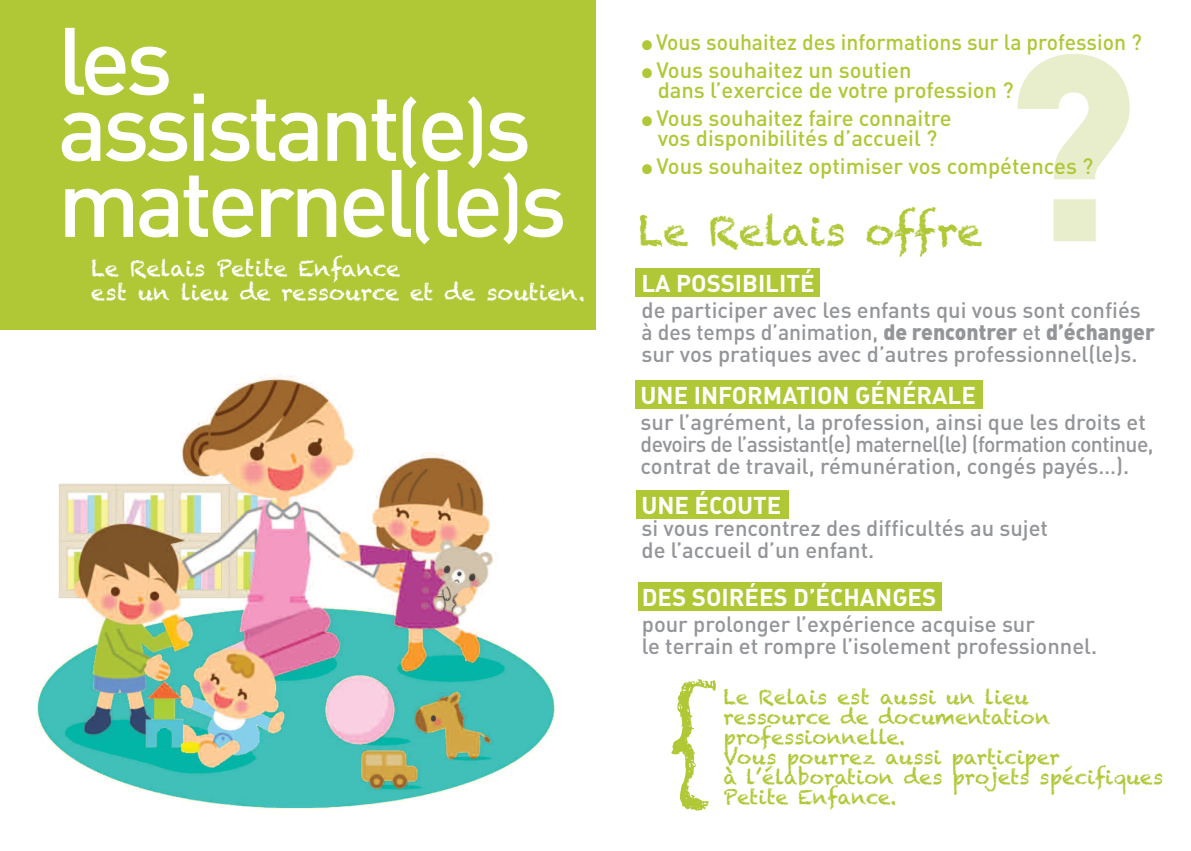
<style>
.page{position:relative;width:1191px;height:851px;background:#fff}
.page>*{position:absolute;margin:0;border:0;box-sizing:border-box;transform-origin:0 0}
.t1{font:900 260.8px "DIN";color:#e8eecb;scale:.96 1}
.t2{font:106px "Chalkduster";color:#b0c736}
.t3{font:500 94px/66px "DIN";letter-spacing:-.05em;color:#fff}
.t4{font:40px "Chalkduster";color:#b0c736}
.t5{font:700 24px "DIN";color:#fff}
.t6{font:500 22px/22px "DIN";color:#939598}
.t7{font:500 22px/20px "DIN";color:#b0c736}
.t8{font:22px/24px "Chalkduster";color:#fff}
.t9{font:500 22px "DIN";color:#b0c736;scale:.96 1}
.t10{font:20px/20px "Chalkduster";color:#b0c736}
.s1{font-size:80px}
.s2{font-weight:900}
</style>
<div class="page">
<div style="left:0;top:0;width:595px;height:329px;background:#b0c736"></div>
<img style="left:37px;top:375px;width:519px;height:438px">
<div style="left:636px;top:268px;width:184px;height:29px;background:#b0c736"></div>
<div style="left:636px;top:380px;width:346px;height:29px;background:#b0c736"></div>
<div style="left:636px;top:490px;width:152px;height:29px;background:#b0c736"></div>
<div style="left:638px;top:582px;width:303px;height:29px;background:#b0c736"></div>
<h3 class="t3" style="left:58px;top:25px;width:475px">les assistant<span class="s1">(</span>e<span class="s1">)</span>s</h3>
<h3 class="t3" style="left:58px;top:167px;width:511px">maternel<span class="s1">(</span>le<span class="s1">)</span>s</h3>
<p class="t8" style="left:91px;top:256px;width:495px">Le Relais Petite Enfance<br>est un lieu de ressource et de soutien.</p>
<p class="t9" style="left:642px;top:29px;width:522px">● Vous souhaitez des informations sur la profession ?</p>
<p class="t7" style="left:657px;top:59px;width:357px;text-indent:-16px">● Vous souhaitez un soutien<br>dans l’exercice de votre profession ?</p>
<p class="t7" style="left:642px;top:107px;width:311px;text-align:center">● Vous souhaitez faire connaitre vos disponibilités d’accueil ?</p>
<p class="t7" style="left:642px;top:155px;width:453px">● Vous souhaitez optimiser vos compétences ?</p>
<h1 class="t1" style="left:1002px;top:-8px;width:142px">?</h1>
<h3 class="t4" style="left:638px;top:208px;width:346px">Le Relais offre</h3>
<p class="t5" style="left:641px;top:268px;width:175px">LA POSSIBILITÉ</p>
<p class="t6" style="left:641px;top:298px;width:515px">de participer avec les enfants qui vous sont confiés à des temps d’animation, <span class="s2">de rencontrer</span> et <span class="s2">d’échanger </span>sur vos pratiques avec d’autres professionnel(le)s.</p>
<p class="t5" style="left:640px;top:381px;width:337px">UNE INFORMATION GÉNÉRALE</p>
<p class="t6" style="left:640px;top:410px;width:514px">sur l’agrément, la profession, ainsi que les droits et devoirs de l’assistant(e) maternel(le) (formation continue, contrat de travail, rémunération, congés payés…).</p>
<p class="t5" style="left:641px;top:491px;width:141px">UNE ÉCOUTE</p>
<p class="t6" style="left:641px;top:516px;width:408px">si vous rencontrez des difficultés au sujet de l’accueil d’un enfant.</p>
<p class="t5" style="left:642px;top:583px;width:296px">DES SOIRÉES D’ÉCHANGES</p>
<p class="t6" style="left:642px;top:612px;width:457px">pour prolonger l’expérience acquise sur<br>le terrain et rompre l’isolement professionnel.</p>
<h2 class="t2" style="left:669px;top:683px;width:51px">{</h2>
<p class="t10" style="left:723px;top:686px;width:441px">Le Relais est aussi un lieu<br>ressource de documentation professionnelle.<br>Vous pourrez aussi participer<br>à l’élaboration des projets spécifiques</p>
<p class="t10" style="left:723px;top:786px;width:175px">Petite Enfance.</p>
</div>
